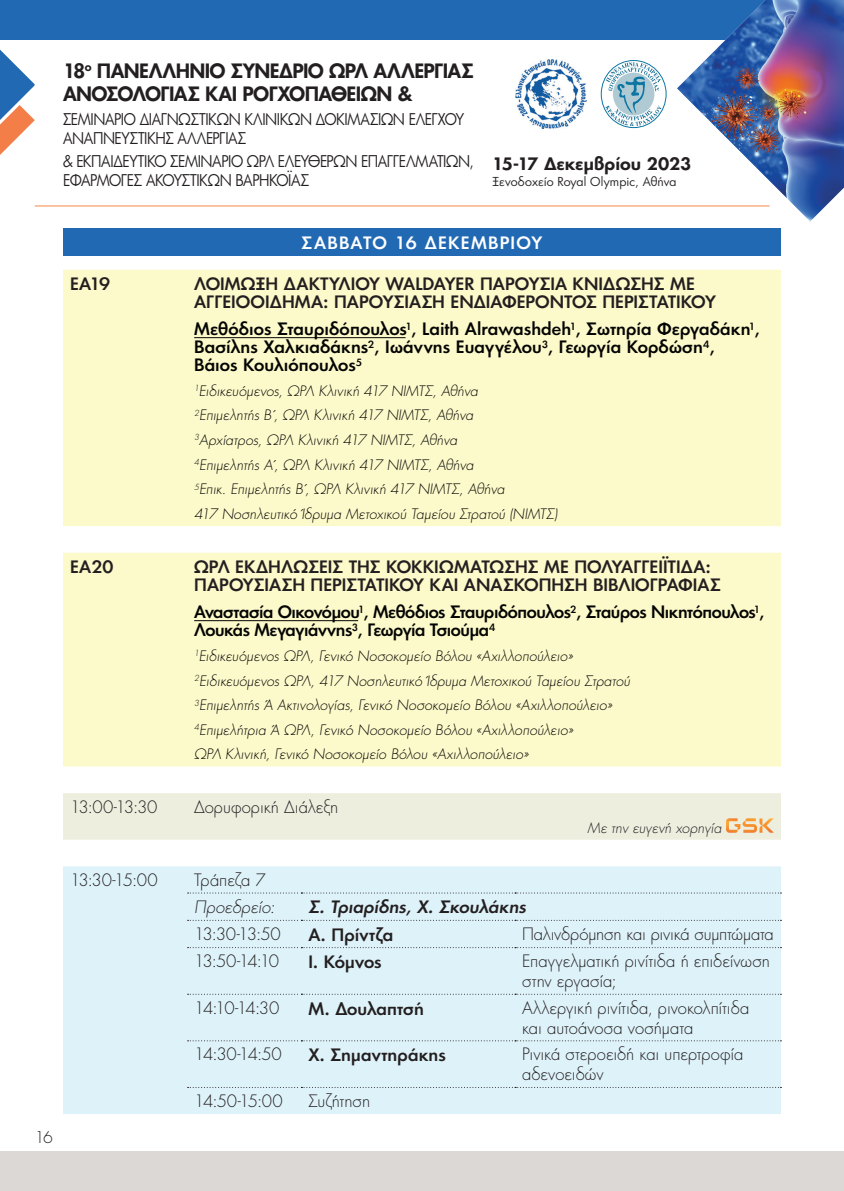
<style>
.page{position:relative;width:844px;height:1191px;background:#fff}
.page>*{position:absolute;margin:0;border:0;box-sizing:border-box;transform-origin:0 0}
.t1{font:600 19.25px/23.1px "PF Futura Neu";letter-spacing:-.035em;color:#231f20;scale:.95 1}
.t2{font:300 16.62px/19.9px "PF Futura Neu";letter-spacing:-.01em;color:#231f20}
.t3{font:500 16.62px "PF Futura Neu";color:#231f20}
.t4{font:500 16.62px/27.3px "PF Futura Neu";color:#040503}
.t5{font:500 16.62px/27.3px "PF Futura Neu";letter-spacing:-.025em;color:#040503}
.t6{font:600 16.62px "PF Futura Neu";letter-spacing:-.005em;color:#231f20}
.t7{font:500 16.62px "PF Futura Neu";letter-spacing:.075em;color:#fff}
.t8{font:15.75px/18.9px "PF Futura Neu";letter-spacing:-.025em;color:#231f20;scale:.9 1}
.t9{font:300 15.75px "PF Futura Neu";color:#231f20}
.t10{font:300 14px/24.7px "PF Futura Neu";color:#040503}
.t11{font:300 14px "PF Futura Neu";color:#231f20}
.t12{font:12.08px "PF Futura Neu";letter-spacing:.005em;color:#231f20}
.s1{color:#231f20}
</style>
<div class="page">
<div style="left:0;top:1151px;width:843px;height:40px;background:#dcd8d5"></div>
<div style="left:0;top:0;width:843px;height:40px;background:#2269b4"></div>
<svg style="left:0;top:49px;width:35px;height:106px"></svg>
<img style="left:677px;top:0;width:166px;height:221px">
<hr style="left:35px;top:205px;width:734px;height:2px;background:#f9ba96">
<img style="left:515px;top:59px;width:71px;height:70px">
<svg style="left:601px;top:61px;width:65px;height:67px"></svg>
<div style="left:601px;top:60px;width:65px;height:68px;border:1px solid #0d76a2;border-radius:50%"></div>
<svg style="left:605px;top:62px;width:56px;height:64px"></svg>
<div style="left:63px;top:228px;width:717px;height:27px;background:#2269b4"></div>
<div style="left:63px;top:270px;width:717px;height:496px;background:#fcf9ca"></div>
<div style="left:63px;top:793px;width:717px;height:46px;background:#eeeedf"></div>
<div style="left:63px;top:866px;width:717px;height:248px;background:#def2f9"></div>
<svg style="left:187px;top:892px;width:594px;height:1px"></svg>
<svg style="left:187px;top:920px;width:594px;height:1px"></svg>
<svg style="left:187px;top:947px;width:594px;height:1px"></svg>
<svg style="left:187px;top:993px;width:594px;height:1px"></svg>
<svg style="left:187px;top:1040px;width:594px;height:1px"></svg>
<svg style="left:187px;top:1087px;width:594px;height:1px"></svg>
<hr style="left:194px;top:337px;width:211px;height:1px;background:#040503">
<hr style="left:194px;top:620px;width:164px;height:1px;background:#040503">
<img style="left:725px;top:818px;width:15px;height:14px">
<img style="left:742px;top:818px;width:14px;height:14px">
<img style="left:759px;top:818px;width:14px;height:14px">
<h1 class="t1" style="left:63px;top:58px;width:432px">18<sup>ο</sup> Πανελλήνιο Συνέδριο ΩΡΛ αλλεργίας<br>Ανοσολογίας και Ρογχοπαθειών &amp;</h1>
<p class="t8" style="left:63px;top:109px;width:447px">σεμιναριο διαγνωστικων κλινικων δοκιμασιων ελεγχου αναπνευστικης αλλεργιασ</p>
<p class="t8" style="left:63px;top:152px;width:25px">&amp; ΕΚΠΑΙΔΕΥΤΙΚΟ</p>
<p class="t8" style="left:170px;top:152px;width:10px">ΣΕΜΙΝΑΡΙΟ</p>
<p class="t8" style="left:247px;top:152px;width:11px">ΩΡΛ</p>
<p class="t8" style="left:278px;top:152px;width:10px">ΕΛΕΥ</p>
<p class="t8" style="left:308px;top:152px;width:24px">ΘΕΡΩΝ</p>
<p class="t8" style="left:361px;top:152px;width:11px">ΕΠΑΓΓΕΛΜΑΤΙΩΝ</p>
<p class="t8" style="left:469px;top:152px;width:6px">,</p>
<p class="t8" style="left:63px;top:171px;width:31px">ΕΦΑΡΜΟΓΕΣ</p>
<p class="t8" style="left:146px;top:171px;width:11px">ΑΚΟΥΣΤΙΚΩΝ</p>
<p class="t8" style="left:235px;top:171px;width:20px">ΒΑΡΗΚΟ</p>
<p class="t8" style="left:288px;top:171px;width:15px">ΪΑΣ</p>
<p class="t6" style="left:492px;top:152px;width:201px">15-17 Δεκεμβρίου 2023</p>
<p class="t12" style="left:492px;top:174px;width:186px">Ξενοδοχείο Royal Olympic, Αθήνα</p>
<p class="t9" style="left:35px;top:1127px;width:19px">16</p>
<p class="t7" style="left:301px;top:231px;width:13px">Σάββ</p>
<p class="t7" style="left:350px;top:231px;width:193px">ατο 16 Δεκεμβρίου</p>
<p class="t3" style="left:70px;top:273px;width:42px">ΕΑ19</p>
<p class="t3" style="left:194px;top:273px;width:14px">ΛΟΙΜΩ</p>
<p class="t3" style="left:255px;top:273px;width:40px">ΞΗ ΔΑΚΤΥΛΙΟΥ</p>
<p class="t3" style="left:385px;top:273px;width:107px">WALDAYER ΠΑΡΟΥΣΙΑ</p>
<p class="t3" style="left:572px;top:273px;width:13px">ΚΝΙΔΩΣΗΣ</p>
<p class="t3" style="left:670px;top:273px;width:13px">ΜΕ</p>
<p class="t3" style="left:194px;top:291px;width:12px">ΑΓΓΕΙΟΟΙΔΗΜΑ</p>
<p class="t3" style="left:323px;top:291px;width:23px">: ΠΑΡΟΥΣΙΑΣΗ</p>
<p class="t3" style="left:450px;top:291px;width:12px">ΕΝΔΙΑ</p>
<p class="t3" style="left:502px;top:291px;width:27px">ΦΕΡΟΝΤΟΣ</p>
<p class="t4" style="left:194px;top:288px;width:567px;text-indent:408px"><span class="s1">ΠΕΡΙΣΤΑΤΙΚΟΥ<br></span>Μεθόδιος Σταυριδόπουλος<sup>1</sup>, Laith Alrawashdeh<sup>1</sup>, Σωτηρία Φεργαδάκη<sup>1</sup>,</p>
<p class="t4" style="left:194px;top:338px;width:522px;line-height:18px">Βασίλης Χαλκιαδάκης<sup>2</sup>, Ιωάννης Ευαγγέλου<sup>3</sup>, Γεωργία Κορδώση<sup>4</sup>,<br>Βάιος Κουλιόπουλος<sup>5</sup></p>
<p class="t10" style="left:194px;top:378px;width:367px"><sup>1</sup>Ειδικευόμενος, ΩΡΛ Κλινική 417 ΝΙΜΤΣ, Αθήνα<br><sup>2</sup>Επιμελητής Β΄, ΩΡΛ Κλινική 417 ΝΙΜΤΣ, Αθήνα<br><sup>3</sup>Αρχίατρος, ΩΡΛ Κλινική 417 ΝΙΜΤΣ, Αθήνα<br><sup>4</sup>Επιμελητής Α΄, ΩΡΛ Κλινική 417 ΝΙΜΤΣ, Αθήνα<br><sup>5</sup>Επικ. Επιμελητής Β΄, ΩΡΛ Κλινική 417 ΝΙΜΤΣ, Αθήνα<br>417 Νοσηλευτικό Ίδρυμα Μετοχικού Ταμείου Στρατού (ΝΙΜΤΣ)</p>
<p class="t3" style="left:70px;top:556px;width:45px">ΕΑ20</p>
<p class="t3" style="left:194px;top:556px;width:13px">ΩΡΛ</p>
<p class="t3" style="left:235px;top:556px;width:12px">ΕΚΔΗΛΩΣΕΙΣ</p>
<p class="t3" style="left:349px;top:556px;width:12px">ΤΗΣ</p>
<p class="t3" style="left:386px;top:556px;width:13px">ΚΟΚΚΙΩΜΑΤΩΣΗΣ</p>
<p class="t3" style="left:544px;top:556px;width:41px">ΜΕ ΠΟΛΥΑΓΓΕΙ</p>
<p class="t3" style="left:663px;top:556px;width:15px">ΪΤΙΔΑ</p>
<p class="t3" style="left:705px;top:556px;width:7px">:</p>
<p class="t3" style="left:194px;top:573px;width:12px">ΠΑΡΟΥΣΙΑΣΗ</p>
<p class="t3" style="left:310px;top:573px;width:11px">ΠΕΡΙΣΤΑΤΙΚΟΥ</p>
<p class="t3" style="left:429px;top:573px;width:10px">ΚΑΙ</p>
<p class="t3" style="left:464px;top:573px;width:14px">ΑΝΑΣΚΟΠΗΣΗ</p>
<p class="t3" style="left:593px;top:573px;width:37px">ΒΙΒΛΙΟΓΡΑ</p>
<p class="t5" style="left:194px;top:571px;width:571px;text-indent:484px"><span class="s1">ΦΙΑΣ<br></span>Αναστασία Οικονόμου<sup>1</sup>, Μεθόδιος Σταυριδόπουλος<sup>2</sup>, Σταύρος Νικητόπουλος<sup>1</sup>,</p>
<p class="t5" style="left:194px;top:616px;width:302px">Λουκάς Μεγαγιάννης<sup>3</sup>, Γεωργία Τσιούμα<sup>4</sup></p>
<p class="t10" style="left:194px;top:643px;width:440px"><sup>1</sup>Ειδικευόμενος ΩΡΛ, Γενικό Νοσοκομείο Βόλου «Αχιλλοπούλειο» <sup>2</sup>Ειδικευόμενος ΩΡΛ, 417 Νοσηλευτικό Ίδρυμα Μετοχικού Ταμείου Στρατού <sup>3</sup>Επιμελητής Ά Ακτινολογίας, Γενικό Νοσοκομείο Βόλου «Αχιλλοπούλειο» <sup>4</sup>Επιμελήτρια Ά ΩΡΛ, Γενικό Νοσοκομείο Βόλου «Αχιλλοπούλειο»<br>ΩΡΛ Κλινική, Γενικό Νοσοκομείο Βόλου «Αχιλλοπούλειο»</p>
<p class="t2" style="left:70px;top:796px;width:89px">13:00-13:30</p>
<p class="t2" style="left:194px;top:796px;width:145px">Δορυφορική Διάλεξη</p>
<p class="t2" style="left:70px;top:870px;width:89px">13:30-15:00</p>
<p class="t2" style="left:194px;top:866px;width:85px;line-height:26.6px">Τράπεζα 7<br>Προεδρείο:</p>
<p class="t3" style="left:308px;top:896px;width:222px">Σ. Τριαρίδης, Χ. Σκουλάκης</p>
<p class="t11" style="left:587px;top:818px;width:138px">Με την ευγενή χορηγία</p>
<p class="t2" style="left:194px;top:924px;width:88px">13:30-13:50</p>
<p class="t3" style="left:308px;top:923px;width:86px">Α. Πρίντζα</p>
<p class="t2" style="left:522px;top:924px;width:253px">Παλινδρόμηση και ρινικά συμπτώματα</p>
<p class="t2" style="left:194px;top:951px;width:86px">13:50-14:10</p>
<p class="t3" style="left:308px;top:950px;width:75px">Ι. Κόμνος</p>
<p class="t2" style="left:522px;top:951px;width:249px">Επαγγελματική ρινίτιδα ή επιδείνωση στην εργασία;</p>
<p class="t2" style="left:194px;top:997px;width:87px">14:10-14:30</p>
<p class="t3" style="left:308px;top:997px;width:117px">Μ. Δουλαπτσή</p>
<p class="t2" style="left:522px;top:997px;width:229px">Αλλεργική ρινίτιδα, ρινοκολπίτιδα και αυτοάνοσα νοσήματα</p>
<p class="t2" style="left:194px;top:1044px;width:89px">14:30-14:50</p>
<p class="t3" style="left:308px;top:1043px;width:139px">Χ. Σημαντηράκης</p>
<p class="t2" style="left:522px;top:1044px;width:223px">Ρινικά στεροειδή και υπερτροφία αδενοειδών</p>
<p class="t2" style="left:194px;top:1091px;width:90px">14:50-15:00</p>
<p class="t2" style="left:308px;top:1091px;width:63px">Συζήτηση</p>
</div>
